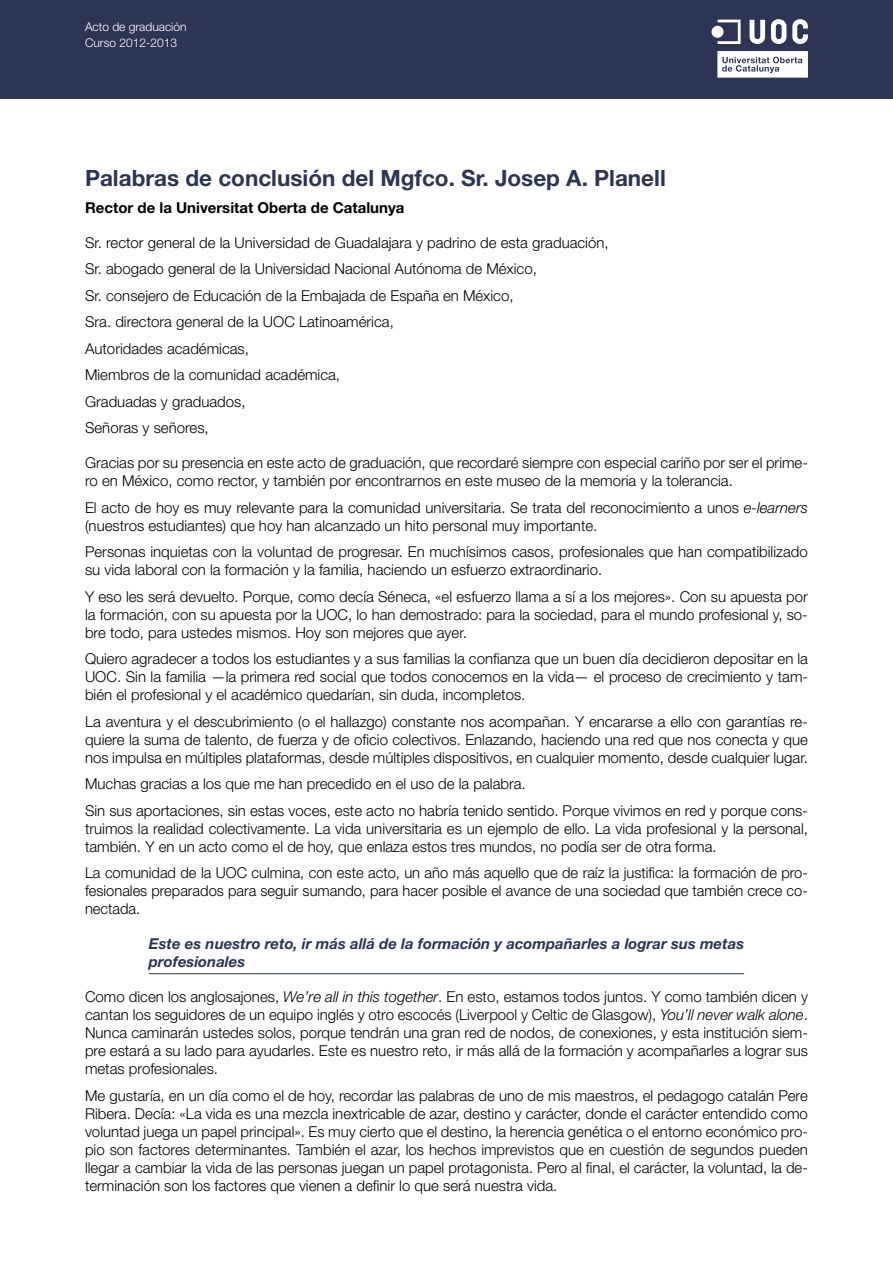
<style>
.page{position:relative;width:893px;height:1263px;background:#fff}
.page>*{position:absolute;margin:0;border:0;box-sizing:border-box;transform-origin:0 0}
.t1{font:700 22.5px "Helvetica Neue LT Std";color:#2d3454}
.t2{font:300 15px/18px "Helvetica Neue LT Std";color:#000}
.t3{font:italic 700 15px/18px "Helvetica Neue LT Std";color:#2d3454}
.t4{font:700 15px "Helvetica Neue LT Std";color:#000}
.t5{font:300 12px/16.5px "Helvetica Neue LT Std";color:#fff}
.s1{font-style:italic}
</style>
<div class="page">
<div style="left:0;top:0;width:893px;height:99px;background:#2d3454"></div>
<svg style="left:717px;top:51px;width:91px;height:27px"></svg>
<svg style="left:750px;top:20px;width:15px;height:24px"></svg>
<svg style="left:771px;top:19px;width:15px;height:25px"></svg>
<svg style="left:792px;top:19px;width:16px;height:25px"></svg>
<div style="left:711px;top:26px;width:12px;height:12px;background:#fff;border-radius:50%"></div>
<svg style="left:718px;top:20px;width:23px;height:24px"></svg>
<hr style="left:149px;top:973px;width:595px;height:1px;background:#2d3454">
<p class="t5" style="left:85px;top:18px;width:103px">Acto de graduación<br>Curso 2012-2013</p>
<h1 class="t1" style="left:85px;top:164px;width:582px">Palabras de conclusión del Mgfco. Sr. Josep A. Planell</h1>
<p class="t4" style="left:85px;top:198px;width:321px">Rector de la Universitat Oberta de Catalunya</p>
<p class="t2" style="left:85px;top:229px;width:525px;line-height:26.5px">Sr. rector general de la Universidad de Guadalajara y padrino de esta graduación, Sr. abogado general de la Universidad Nacional Autónoma de México,<br>Sr. consejero de Educación de la Embajada de España en México,<br>Sra. directora general de la UOC Latinoamérica,<br>Autoridades académicas,<br>Miembros de la comunidad académica,<br>Graduadas y graduados,<br>Señoras y señores,</p>
<p class="t2" style="left:85px;top:454px;width:724px">Gracias por su presencia en este acto de graduación, que recordaré siempre con especial cariño por ser el prime&shy;ro en México, como rector, y también por encontrarnos en este museo de la memoria y la tolerancia.</p>
<p class="t2" style="left:85px;top:498px;width:724px">El acto de hoy es muy relevante para la comunidad universitaria. Se trata del reconocimiento a unos <span class="s1">e-learners </span>(nuestros estudiantes) que hoy han alcanzado un hito personal muy importante.</p>
<p class="t2" style="left:85px;top:543px;width:724px">Personas inquietas con la voluntad de progresar. En muchísimos casos, profesionales que han compatibilizado su vida laboral con la formación y la familia, haciendo un esfuerzo extraordinario.</p>
<p class="t2" style="left:85px;top:587px;width:724px;text-align:justify">Y eso les será devuelto. Porque, como decía Séneca, «el esfuerzo llama a sí a los mejores». Con su apuesta por la formación, con su apuesta por la UOC, lo han demostrado: para la sociedad, para el mundo profesional y, so&shy;bre todo, para ustedes mismos. Hoy son mejores que ayer.</p>
<p class="t2" style="left:85px;top:650px;width:724px;text-align:justify">Quiero agradecer a todos los estudiantes y a sus familias la confianza que un buen día decidieron depositar en la UOC. Sin la familia —la primera red social que todos conocemos en la vida— el proceso de crecimiento y tam&shy;bién el profesional y el académico quedarían, sin duda, incompletos.</p>
<p class="t2" style="left:85px;top:712px;width:724px;text-align:justify">La aventura y el descubrimiento (o el hallazgo) constante nos acompañan. Y encararse a ello con garantías re&shy;quiere la suma de talento, de fuerza y de oficio colectivos. Enlazando, haciendo una red que nos conecta y que nos impulsa en múltiples plataformas, desde múltiples dispositivos, en cualquier momento, desde cualquier lugar.</p>
<p class="t2" style="left:85px;top:770px;width:724px;line-height:26.5px">Muchas gracias a los que me han precedido en el uso de la palabra.<br>Sin sus aportaciones, sin estas voces, este acto no habría tenido sentido. Porque vivimos en red y porque cons-</p>
<p class="t2" style="left:85px;top:819px;width:724px">truimos la realidad colectivamente. La vida universitaria es un ejemplo de ello. La vida profesional y la personal, también. Y en un acto como el de hoy, que enlaza estos tres mundos, no podía ser de otra forma.</p>
<p class="t2" style="left:85px;top:864px;width:724px;text-align:justify">La comunidad de la UOC culmina, con este acto, un año más aquello que de raíz la justifica: la formación de pro&shy;fesionales preparados para seguir sumando, para hacer posible el avance de una sociedad que también crece co&shy;nectada.</p>
<p class="t3" style="left:149px;top:935px;width:597px">Este es nuestro reto, ir más allá de la formación y acompañarles a lograr sus metas profesionales</p>
<p class="t2" style="left:85px;top:988px;width:724px;text-align:justify">Como dicen los anglosajones, <span class="s1">We’re all in this together</span>. En esto, estamos todos juntos. Y como también dicen y cantan los seguidores de un equipo inglés y otro escocés (Liverpool y Celtic de Glasgow), <span class="s1">You’ll never walk alone</span>.<br>Nunca caminarán ustedes solos, porque tendrán una gran red de nodos, de conexiones, y esta institución siem&shy;pre estará a su lado para ayudarles. Este es nuestro reto, ir más allá de la formación y acompañarles a lograr sus metas profesionales.</p>
<p class="t2" style="left:85px;top:1086px;width:724px;text-align:justify">Me gustaría, en un día como el de hoy, recordar las palabras de uno de mis maestros, el pedagogo catalán Pere Ribera. Decía: «La vida es una mezcla inextricable de azar, destino y carácter, donde el carácter entendido como voluntad juega un papel principal». Es muy cierto que el destino, la herencia genética o el entorno económico pro&shy;pio son factores determinantes. También el azar, los hechos imprevistos que en cuestión de segundos pueden llegar a cambiar la vida de las personas juegan un papel protagonista. Pero al final, el carácter, la voluntad, la de&shy;terminación son los factores que vienen a definir lo que será nuestra vida.</p>
</div>
